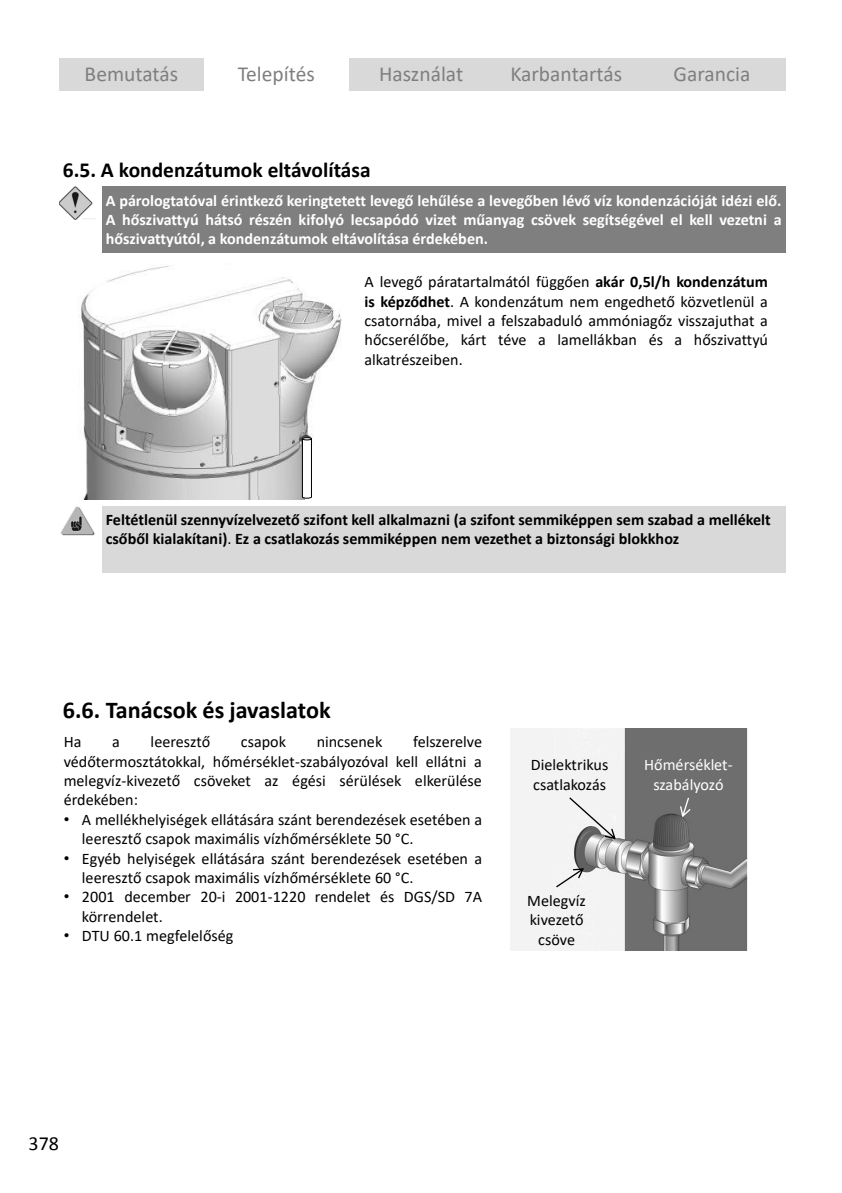
<style>
.page{position:relative;width:842px;height:1193px;background:#fff}
.page>*{position:absolute;margin:0;border:0;box-sizing:border-box;transform-origin:0 0}
.t1{font:700 24.2px "Calibri";color:#000}
.t2{font:21.4px "Calibri";color:#7f7f7f}
.t3{font:700 21.4px "Calibri";color:#000}
.t4{font:20px "Calibri";color:#000}
.t5{font:16.2px/19.4px "Calibri";color:#000}
.t6{font:700 16.2px/19.4px "Calibri";color:#fff;text-align:justify}
.t7{font:700 16.2px/19.4px "Calibri";color:#000}
.t8{font:16.2px/19.4px "Calibri";color:#fff;text-align:center}
.s1{font-weight:700}
.s2{font-weight:400}
.s3{font-family:"Arial"}
</style>
<div class="page">
<div style="left:102px;top:506px;width:683px;height:66px;background:#d9d9d9"></div>
<img style="left:61px;top:506px;width:34px;height:30px">
<img style="left:81px;top:266px;width:261px;height:233px">
<svg style="left:301px;top:437px;width:11px;height:62px"></svg>
<div style="left:102px;top:186px;width:683px;height:67px;background:#7f7f7f"></div>
<img style="left:59px;top:186px;width:37px;height:33px">
<div style="left:59px;top:58px;width:145px;height:33px;background:#d9d9d9"></div>
<div style="left:348px;top:58px;width:145px;height:33px;background:#d9d9d9"></div>
<div style="left:493px;top:58px;width:145px;height:33px;background:#d9d9d9"></div>
<div style="left:638px;top:58px;width:147px;height:33px;background:#d9d9d9"></div>
<img style="left:510px;top:728px;width:236px;height:222px">
<svg style="left:679px;top:797px;width:11px;height:20px"></svg>
<svg style="left:569px;top:797px;width:46px;height:42px"></svg>
<svg style="left:556px;top:868px;width:27px;height:19px"></svg>
<h2 class="t2" style="left:85px;top:65px;width:95px">Bemutatás</h2>
<h2 class="t2" style="left:238px;top:65px;width:79px">Telepítés</h2>
<h2 class="t2" style="left:379px;top:65px;width:86px">Használat</h2>
<h2 class="t2" style="left:510px;top:65px;width:113px">Karbantartás</h2>
<h2 class="t2" style="left:673px;top:65px;width:78px">Garancia</h2>
<h2 class="t3" style="left:63px;top:161px;width:309px">6.5. A kondenzátumok eltávolítása</h2>
<p class="t6" style="left:106px;top:192px;width:677px">A párologtatóval érintkező keringtetett levegő lehűlése a levegőben lévő víz kondenzációját idézi elő.<br>A hőszivattyú hátsó részén kifolyó lecsapódó vizet műanyag csövek segítségével el kell vezetni a hőszivattyútól, a kondenzátumok eltávolítása érdekében.</p>
<p class="t5" style="left:364px;top:273px;width:405px;text-align:justify">A levegő páratartalmától függően <span class="s1">akár 0,5l/h kondenzátum is képződhet</span>. A kondenzátum nem engedhető közvetlenül a csatornába, mivel a felszabaduló ammóniagőz visszajuthat a hőcserélőbe, kárt téve a lamellákban és a hőszivattyú alkatrészeiben.</p>
<p class="t7" style="left:106px;top:511px;width:666px">Feltétlenül szennyvízelvezető szifont kell alkalmazni (a szifont semmiképpen sem szabad a mellékelt csőből kialakítani)<span class="s2">.</span> Ez a csatlakozás semmiképpen nem vezethet a biztonsági blokkhoz</p>
<h1 class="t1" style="left:63px;top:699px;width:269px">6.6. Tanácsok és javaslatok</h1>
<p class="t5" style="left:64px;top:733px;width:19px">Ha</p>
<p class="t5" style="left:112px;top:733px;width:9px">a</p>
<p class="t5" style="left:151px;top:733px;width:61px">leeresztő</p>
<p class="t5" style="left:241px;top:733px;width:47px">csapok</p>
<p class="t5" style="left:317px;top:733px;width:67px">nincsenek</p>
<p class="t5" style="left:64px;top:733px;width:420px;text-align:justify;text-indent:349px">felszerelve védőtermosztátokkal, hőmérséklet-szabályozóval kell ellátni a melegvíz-kivezető csöveket az égési sérülések elkerülése érdekében:</p>
<p class="t5" style="left:82px;top:811px;width:401px;text-indent:-18px"><span class="s3">•</span> A mellékhelyiségek ellátására szánt berendezések esetében a leeresztő csapok maximális vízhőmérséklete 50 °C.</p>
<p class="t5" style="left:82px;top:850px;width:401px;text-indent:-18px"><span class="s3">•</span> Egyéb helyiségek ellátására szánt berendezések esetében a leeresztő csapok maximális vízhőmérséklete 60 °C.</p>
<p class="t5" style="left:82px;top:888px;width:401px;text-indent:-18px"><span class="s3">•</span> 2001 december 20-i 2001-1220 rendelet és DGS/SD 7A körrendelet.</p>
<p class="t5" style="left:64px;top:927px;width:171px"><span class="s3">•</span> DTU 60.1 megfelelőség</p>
<p class="t5" style="left:530px;top:756px;width:79px">Dielektrikus csatlakozás</p>
<p class="t8" style="left:644px;top:756px;width:90px">Hőmérséklet&shy;szabályozó</p>
<p class="t5" style="left:527px;top:892px;width:60px;text-align:center">Melegvíz kivezető csöve</p>
<p class="t4" style="left:29px;top:1131px;width:32px">378</p>
</div>
